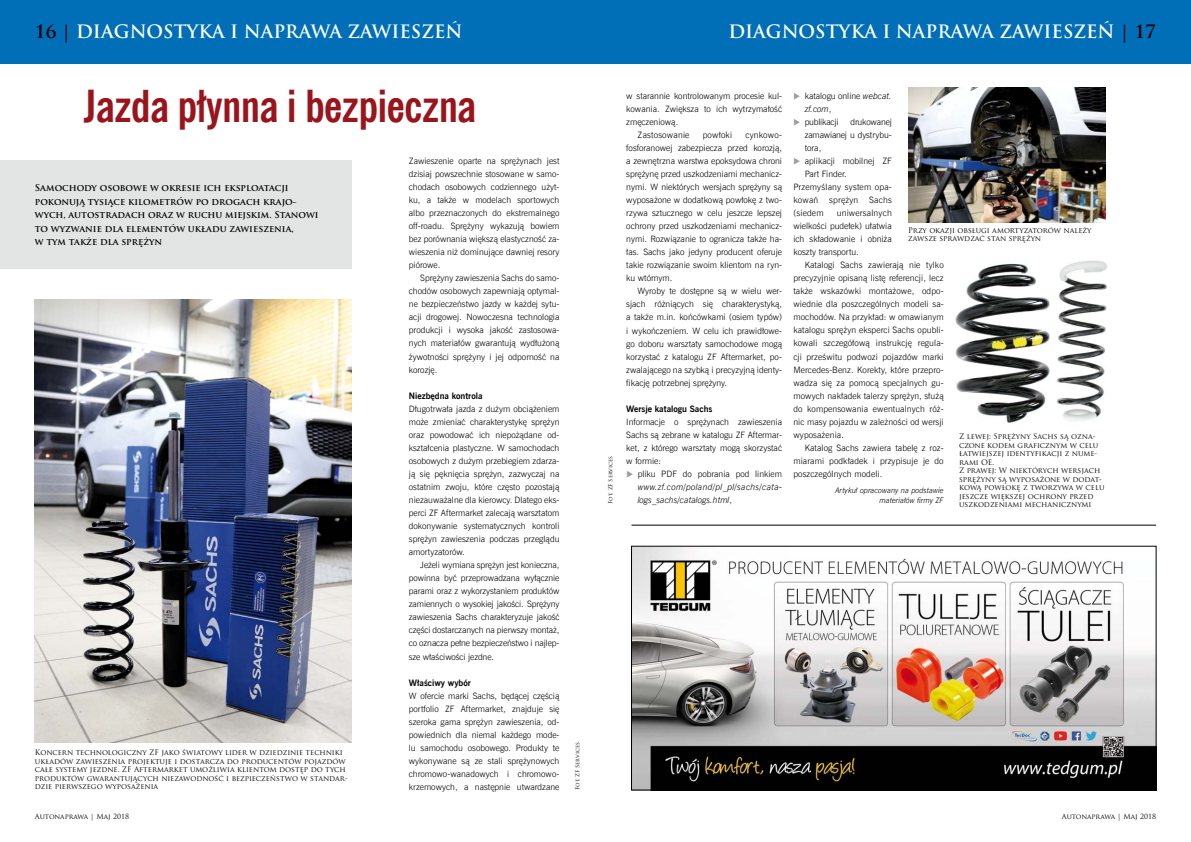
<style>
.page{position:relative;width:1191px;height:842px;background:#fff}
.page>*{position:absolute;margin:0;border:0;box-sizing:border-box;transform-origin:0 0}
.t1{font:700 44px "News Goth Cn EU";letter-spacing:-.015em;color:#9a141c}
.t2{font:700 18px "Trajan Pro";color:#fff}
.t3{font:700 9.2px/13.5px "Trajan Pro";color:#000}
.t4{font:8.8px/13px "News Goth Lt EU";color:#000;text-align:justify}
.t5{font:italic 8.8px/13px "News Goth Lt EU";letter-spacing:.03em;color:#000;text-align:justify}
.t6{font:8.8px "News Goth Lt EU";letter-spacing:.02em;color:#000}
.t7{font:700 8.8px "News Goth EU";color:#000}
.t8{font:8.8px "News Goth Lt EU";letter-spacing:-.02em;color:#000}
.t9{font:italic 7.7px/10px "News Goth Lt EU";color:#000;text-align:right}
.t10{font:7.5px/8.5px "Trajan Pro";color:#000}
.t11{font:7px "Trajan Pro";color:#000}
.t12{font:5.5px "Trajan Pro";color:#000}
.s1{color:#000}
.s2{color:#9c9e9f}
.s3{font-style:normal}
.s4{font-style:italic}
</style>
<div class="page">
<div style="left:0;top:0;width:595px;height:64px;background:#006fb7"></div>
<div style="left:595px;top:0;width:596px;height:64px;background:#006fb7"></div>
<div style="left:0;top:160px;width:351px;height:109px;background:#e3e4e4"></div>
<img style="left:35px;top:299px;width:316px;height:444px">
<img style="left:908px;top:87px;width:198px;height:135px">
<hr style="left:631px;top:525px;width:525px;height:1px;background:#000">
<img style="left:955px;top:263px;width:95px;height:160px">
<img style="left:1056px;top:260px;width:51px;height:161px">
<img style="left:633px;top:548px;width:521px;height:240px">
<div style="left:631px;top:546px;width:525px;height:244px;border:1px solid #000"></div>
<h2 class="t2" style="left:35px;top:20px;width:429px"><span class="s1">16 |</span> DIAGNOSTYKA I NAPRAWA ZAWIESZEŃ</h2>
<h1 class="t1" style="left:84px;top:79px;width:394px">Jazda płynna i bezpieczna</h1>
<p class="t4" style="left:409px;top:154px;width:152px">Zawieszenie oparte na sprężynach jest dzisiaj powszechnie stosowane w samo&shy;chodach osobowych codziennego użyt&shy;ku, a także w modelach sportowych albo przeznaczonych do ekstremalnego off-roadu. Sprężyny wykazują bowiem bez porównania większą elastyczność za&shy;wieszenia niż dominujące dawniej resory piórowe.</p>
<p class="t4" style="left:409px;top:272px;width:152px;text-indent:11px">Sprężyny zawieszenia Sachs do samo&shy;chodów osobowych zapewniają optymal&shy;ne bezpieczeństwo jazdy w każdej sytu&shy;acji drogowej. Nowoczesna technologia produkcji i wysoka jakość zastosowa&shy;nych materiałów gwarantują wydłużoną żywotności sprężyny i jej odporność na korozję.</p>
<p class="t7" style="left:409px;top:390px;width:75px">Niezbędna kontrola</p>
<p class="t4" style="left:409px;top:402px;width:152px">Długotrwała jazda z dużym obciążeniem może zmieniać charakterystykę sprężyn oraz powodować ich niepożądane od&shy;kształcenia plastyczne. W samochodach osobowych z dużym przebiegiem zdarza&shy;ją się pęknięcia sprężyn, zazwyczaj na ostatnim zwoju, które często pozostają niezauważalne dla kierowcy. Dlatego eks&shy;perci ZF Aftermarket zalecają warsztatom dokonywanie systematycznych kontroli sprężyn zawieszenia podczas przeglądu amortyzatorów.</p>
<p class="t4" style="left:409px;top:559px;width:152px;text-indent:11px">Jeżeli wymiana sprężyn jest konieczna, powinna być przeprowadzana wyłącznie parami oraz z wykorzystaniem produktów zamiennych o wysokiej jakości. Sprężyny zawieszenia Sachs charakteryzuje jakość części dostarczanych na pierwszy montaż, co oznacza pełne bezpieczeństwo i najlep&shy;sze właściwości jezdne.</p>
<p class="t7" style="left:409px;top:677px;width:63px">Właściwy wybór</p>
<p class="t4" style="left:409px;top:689px;width:152px">W ofercie marki Sachs, będącej częścią portfolio ZF Aftermarket, znajduje się szeroka gama sprężyn zawieszenia, od&shy;powiednich dla niemal każdego mode&shy;lu samochodu osobowego. Produkty te wykonywane są ze stali sprężynowych chromowo-wanadowych i chromowo&shy;krzemowych, a następnie utwardzane</p>
<p class="t3" style="left:35px;top:181px;width:285px">Samochody osobowe w okresie ich eksploatacji pokonują tysiące kilometrów po drogach krajo&shy;wych, autostradach oraz w ruchu miejskim. Stanowi to wyzwanie dla elementów układu zawieszenia,<br>w tym także dla sprężyn</p>
<p class="t10" style="left:35px;top:748px;width:314px">Koncern technologiczny ZF jako światowy lider w dziedzinie techniki układów zawieszenia projektuje i dostarcza do producentów pojazdów całe systemy jezdne. ZF Aftermarket umożliwia klientom dostęp do tych produktów gwarantujących niezawodność i bezpieczeństwo w standar&shy;dzie pierwszego wyposażenia</p>
<p class="t11" style="left:35px;top:812px;width:96px">Autonaprawa | Maj 2018</p>
<p class="t12" style="left:574px;top:790px;width:49px;rotate:-90deg">Fot. ZF Services</p>
<h2 class="t2" style="left:728px;top:20px;width:429px">DIAGNOSTYKA I NAPRAWA ZAWIESZEŃ <span class="s1">| 17</span></h2>
<p class="t12" style="left:607px;top:504px;width:49px;rotate:-90deg">Fot. ZF Services</p>
<p class="t4" style="left:626px;top:89px;width:157px">w starannie kontrolowanym procesie kul-</p>
<p class="t4" style="left:626px;top:102px;width:157px">kowania. Zwiększa to ich wytrzymałość</p>
<p class="t4" style="left:626px;top:115px;width:53px">zmęczeniową.</p>
<p class="t6" style="left:637px;top:129px;width:53px">Zastosowanie</p>
<p class="t6" style="left:702px;top:129px;width:31px">powłoki</p>
<p class="t4" style="left:626px;top:128px;width:157px;text-indent:119px">cynkowo&shy;fosforanowej zabezpiecza przed korozją, a zewnętrzna warstwa epoksydowa chroni sprężynę przed uszkodzeniami mechanicz&shy;nymi. W niektórych wersjach sprężyny są wyposażone w dodatkową powłokę z two&shy;rzywa sztucznego w celu jeszcze lepszej ochrony przed uszkodzeniami mechanicz&shy;nymi. Rozwiązanie to ogranicza także ha&shy;łas. Sachs jako jedyny producent oferuje takie rozwiązanie swoim klientom na ryn&shy;ku wtórnym.</p>
<p class="t4" style="left:626px;top:285px;width:157px;text-indent:11px">Wyroby te dostępne są w wielu wer&shy;sjach różniących się charakterystyką, a także m.in. końcówkami (osiem typów) i wykończeniem. W celu ich prawidłowe&shy;go doboru warsztaty samochodowe mogą korzystać z katalogu ZF Aftermarket, po&shy;zwalającego na szybką i precyzyjną identy&shy;fikację potrzebnej sprężyny.</p>
<p class="t7" style="left:626px;top:403px;width:88px">Wersje katalogu Sachs</p>
<p class="t4" style="left:626px;top:415px;width:157px">Informacje o sprężynach zawieszenia Sachs są zebrane w katalogu ZF Aftermar&shy;ket, z którego warsztaty mogą skorzystać w formie:</p>
<p class="t5" style="left:637px;top:467px;width:146px;text-indent:-11px"><span class="s2">◆</span> <span class="s3">pliku PDF do pobrania pod linkiem </span>www.zf.com/poland/pl_pl/sachs/cata&shy;logs_sachs/catalogs.html<span class="s3">,</span></p>
<p class="t4" style="left:804px;top:89px;width:89px;text-indent:-11px"><span class="s2">◆</span> katalogu online <span class="s4">webcat. zf.com</span>,</p>
<p class="t8" style="left:793px;top:116px;width:47px"><span class="s2">◆</span> publikacji</p>
<p class="t4" style="left:804px;top:115px;width:89px;text-indent:46px">drukowanej zamawianej u dystrybu&shy;tora,</p>
<p class="t4" style="left:793px;top:154px;width:100px"><span class="s2">◆</span> aplikacji mobilnej ZF</p>
<p class="t4" style="left:804px;top:167px;width:43px">Part Finder.</p>
<p class="t6" style="left:793px;top:181px;width:100px">Przemyślany system opa-</p>
<p class="t6" style="left:793px;top:194px;width:100px">kowań sprężyn Sachs</p>
<p class="t4" style="left:793px;top:207px;width:32px">(siedem</p>
<p class="t4" style="left:793px;top:207px;width:100px;text-indent:43px">uniwersalnych wielkości pudełek) ułatwia ich składowanie i obniża</p>
<p class="t10" style="left:908px;top:226px;width:185px">Przy okazji obsługi amortyzatorów należy zawsze sprawdzać stan sprężyn</p>
<p class="t4" style="left:793px;top:246px;width:67px">koszty transportu.</p>
<p class="t4" style="left:804px;top:259px;width:140px">Katalogi Sachs zawierają nie tylko</p>
<p class="t4" style="left:793px;top:272px;width:152px">precyzyjnie opisaną listę referencji, lecz</p>
<p class="t4" style="left:793px;top:285px;width:152px">także wskazówki montażowe, odpo-</p>
<p class="t4" style="left:793px;top:298px;width:152px">wiednie dla poszczególnych modeli sa-</p>
<p class="t4" style="left:793px;top:311px;width:152px">mochodów. Na przykład: w omawianym</p>
<p class="t4" style="left:793px;top:324px;width:152px">katalogu sprężyn eksperci Sachs opubli-</p>
<p class="t4" style="left:793px;top:337px;width:152px">kowali szczegółową instrukcję regula-</p>
<p class="t4" style="left:793px;top:350px;width:152px">cji prześwitu podwozi pojazdów marki</p>
<p class="t4" style="left:793px;top:363px;width:152px">Mercedes-Benz. Korekty, które przepro-</p>
<p class="t4" style="left:793px;top:376px;width:152px">wadza się za pomocą specjalnych gu-</p>
<p class="t4" style="left:793px;top:389px;width:152px">mowych nakładek talerzy sprężyn, służą</p>
<p class="t4" style="left:793px;top:402px;width:152px">do kompensowania ewentualnych róż-</p>
<p class="t4" style="left:793px;top:415px;width:152px">nic masy pojazdu w zależności od wersji</p>
<p class="t4" style="left:793px;top:428px;width:52px">wyposażenia.</p>
<p class="t4" style="left:804px;top:441px;width:140px">Katalog Sachs zawiera tabelę z roz-</p>
<p class="t4" style="left:793px;top:454px;width:152px">miarami podkładek i przypisuje je do</p>
<p class="t4" style="left:793px;top:467px;width:90px">poszczególnych modeli.</p>
<p class="t9" style="left:835px;top:485px;width:110px">Artykuł opracowany na podstawie materiałów firmy ZF</p>
<p class="t10" style="left:959px;top:432px;width:147px">Z lewej: Sprężyny Sachs są ozna&shy;czone kodem graficznym w celu łatwiejszej identyfikacji z nume&shy;rami OE.<br>Z prawej: W niektórych wersjach sprężyny są wyposażone w dodat&shy;kową powłokę z tworzywa w celu jeszcze większej ochrony przed uszkodzeniami mechanicznymi</p>
<p class="t11" style="left:1061px;top:812px;width:96px">Autonaprawa | Maj 2018</p>
</div>
